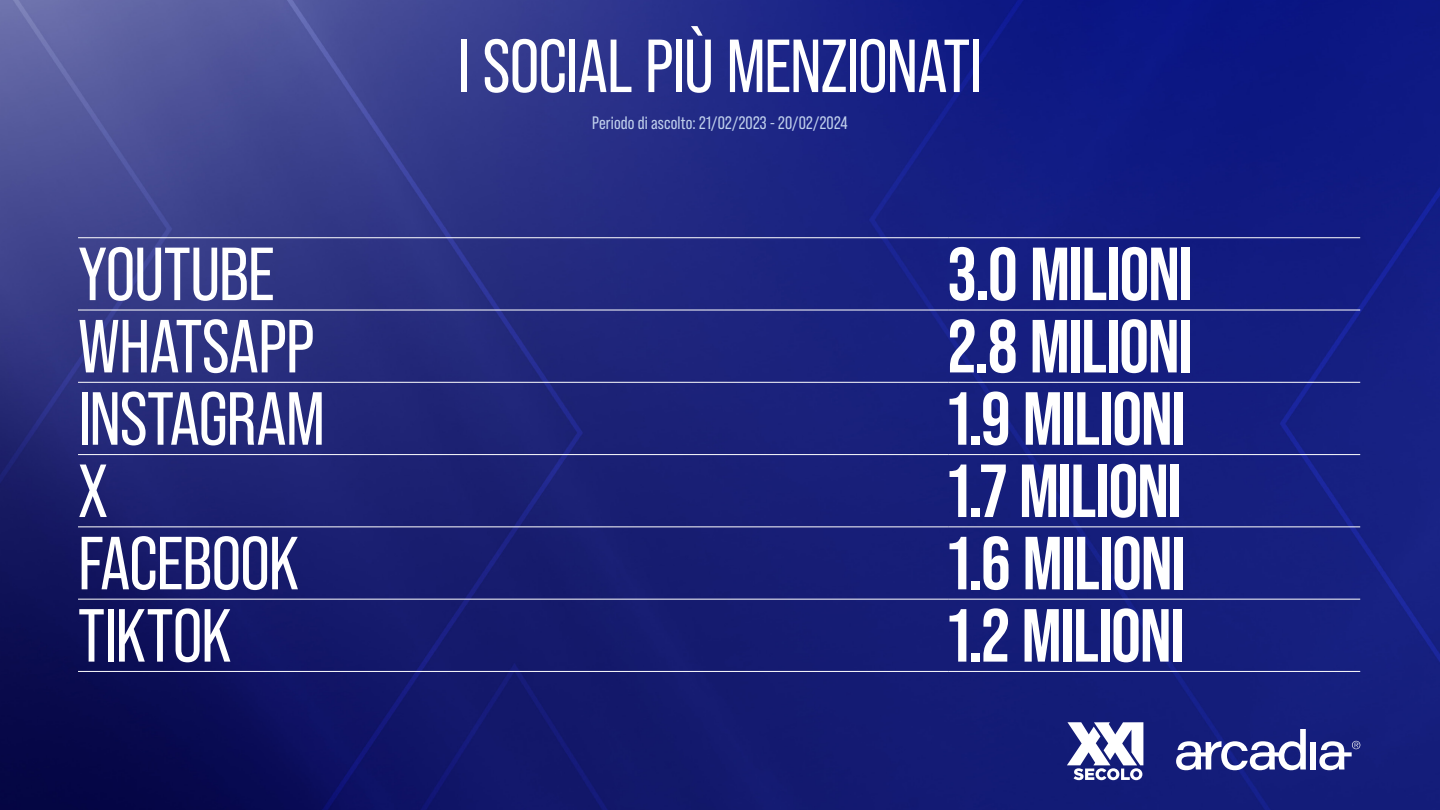
<style>
.page{position:relative;width:1440px;height:810px;background:#fff}
.page>*{position:absolute;margin:0;border:0;box-sizing:border-box;transform-origin:0 0}
.t1{font:700 75px "Bebas Neue Pro";letter-spacing:-.02em;color:#fff}
.t2{font:75px "Bebas Neue Pro";letter-spacing:-.015em;color:#fff}
.t3{font:18px "Bebas Neue Pro";letter-spacing:.01em;color:#bfcfec}
</style>
<div class="page">
<img style="left:0;top:0;width:1440px;height:810px">
<hr style="left:78px;top:237px;width:870px;height:1px;background:#fff">
<hr style="left:948px;top:237px;width:412px;height:1px;background:#fff">
<hr style="left:78px;top:310px;width:870px;height:1px;background:#fff">
<hr style="left:948px;top:310px;width:412px;height:1px;background:#fff">
<hr style="left:78px;top:382px;width:870px;height:1px;background:#fff">
<hr style="left:948px;top:382px;width:412px;height:1px;background:#fff">
<hr style="left:78px;top:454px;width:870px;height:1px;background:#fff">
<hr style="left:948px;top:454px;width:412px;height:1px;background:#fff">
<hr style="left:78px;top:526px;width:870px;height:1px;background:#fff">
<hr style="left:948px;top:526px;width:412px;height:1px;background:#fff">
<hr style="left:78px;top:599px;width:870px;height:1px;background:#fff">
<hr style="left:948px;top:599px;width:412px;height:1px;background:#fff">
<hr style="left:78px;top:671px;width:870px;height:1px;background:#fff">
<hr style="left:948px;top:671px;width:412px;height:1px;background:#fff">
<div style="left:1216px;top:82px;width:103px;height:33px;background:#0c1781"></div>
<hr style="left:1323px;top:93px;width:4px;height:22px;background:#0d1882">
<svg style="left:1330px;top:92px;width:32px;height:23px"></svg>
<svg style="left:1067px;top:722px;width:76px;height:58px"></svg>
<svg style="left:1176px;top:729px;width:130px;height:41px"></svg>
<div style="left:1311px;top:742px;width:5px;height:28px;background:#fff"></div>
<svg style="left:1319px;top:741px;width:41px;height:29px"></svg>
<p class="t2" style="left:457px;top:24px;width:526px">I SOCIAL PIÙ MENZIONATI</p>
<p class="t3" style="left:592px;top:112px;width:257px">Periodo di ascolto: 21/02/2023 - 20/02/2024</p>
<p class="t2" style="left:78px;top:232px;width:198px">YOUTUBE</p>
<p class="t1" style="left:948px;top:231px;width:246px">3.0 MILIONI</p>
<p class="t2" style="left:78px;top:304px;width:238px">WHATSAPP</p>
<p class="t1" style="left:948px;top:304px;width:246px">2.8 MILIONI</p>
<p class="t2" style="left:78px;top:376px;width:249px">INSTAGRAM</p>
<p class="t1" style="left:948px;top:376px;width:239px">1.9 MILIONI</p>
<p class="t2" style="left:78px;top:449px;width:31px">X</p>
<p class="t1" style="left:948px;top:448px;width:235px">1.7 MILIONI</p>
<p class="t2" style="left:78px;top:521px;width:223px">FACEBOOK</p>
<p class="t1" style="left:948px;top:520px;width:239px">1.6 MILIONI</p>
<p class="t2" style="left:78px;top:593px;width:155px">TIKTOK</p>
<p class="t1" style="left:948px;top:593px;width:238px">1.2 MILIONI</p>
</div>
